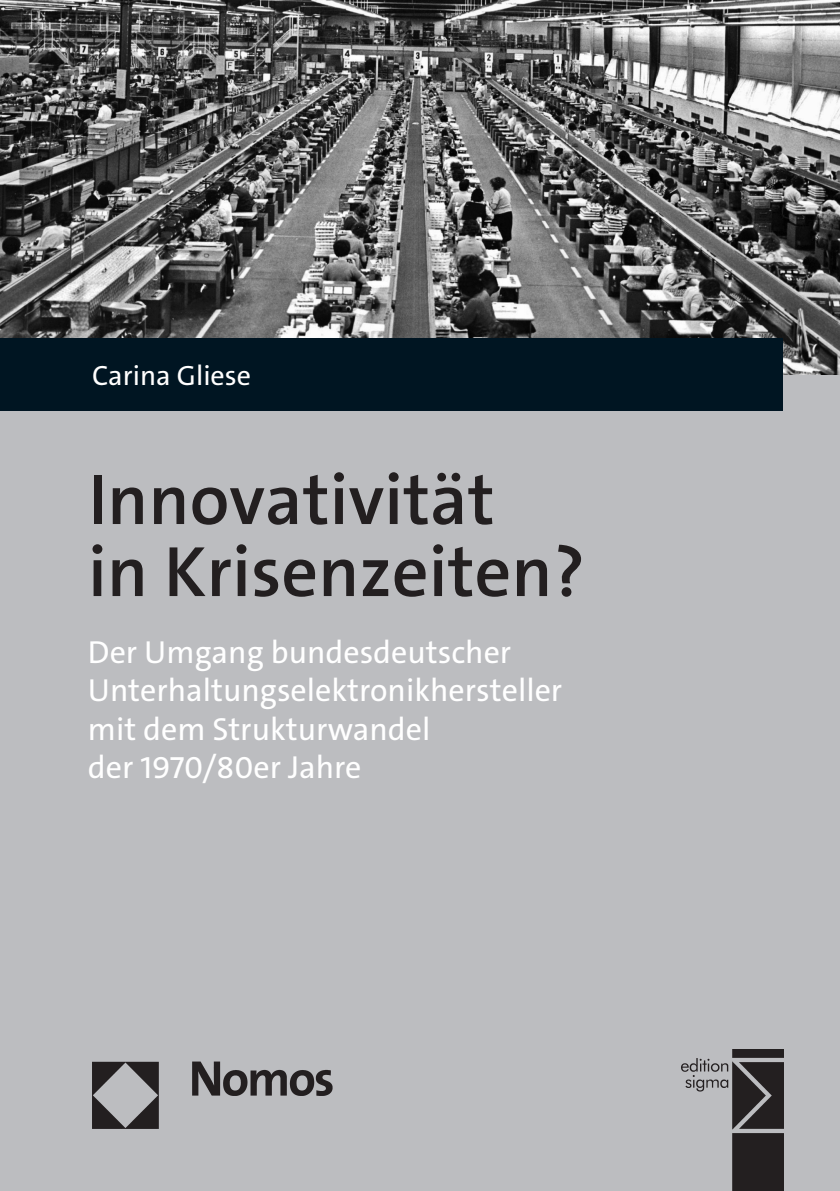
<style>
.page{position:relative;width:840px;height:1191px;background:#fff}
.page>*{position:absolute;margin:0;border:0;box-sizing:border-box;transform-origin:0 0}
.t1{font:600 72px/72px "The Sans C5";color:#231f20}
.t2{font:32px/38.4px "The Sans C5";color:#fff}
.t3{font:28px "The Sans C5";color:#fff}
</style>
<div class="page">
<div style="left:0;top:374px;width:839px;height:817px;background:#bcbdc0"></div>
<img style="left:0;top:0;width:839px;height:374px">
<div style="left:0;top:338px;width:782px;height:72px;background:#001522"></div>
<img style="left:681px;top:1049px;width:101px;height:142px">
<img style="left:92px;top:1061px;width:241px;height:68px">
<p class="t3" style="left:92px;top:357px;width:160px">Carina Gliese</p>
<h1 class="t1" style="left:88px;top:464px;width:498px">Innovativität<br>in Krisenzeiten?</h1>
<p class="t2" style="left:88px;top:633px;width:475px">Der Umgang bundesdeutscher<br>Unterhaltungselektronikhersteller mit dem Strukturwandel<br>der 1970/80er Jahre</p>
</div>
